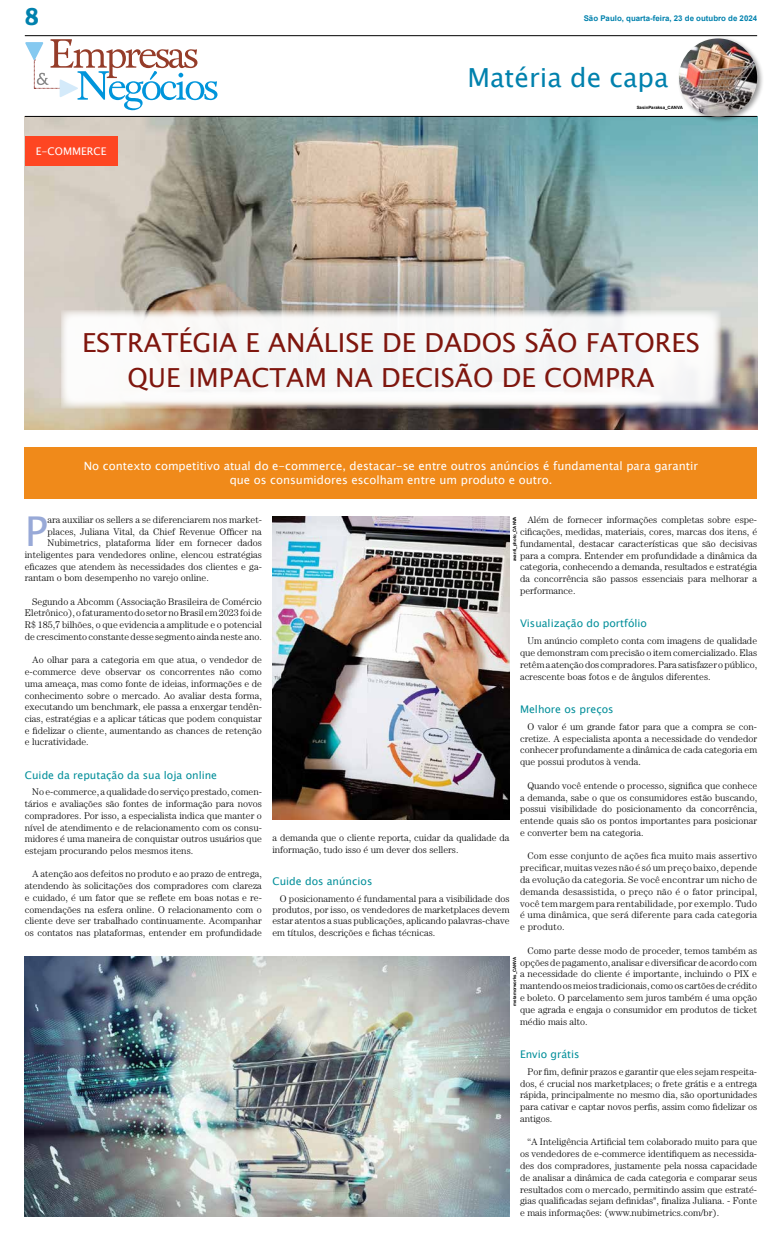
<style>
.page{position:relative;width:782px;height:1241px;background:#fff}
.page>*{position:absolute;margin:0;border:0;box-sizing:border-box;transform-origin:0 0}
.t1{font:41.12px "Lucida Sans Unicode";color:#98a9d7}
.t2{font:26.25px/35px "Lucida Sans Unicode";color:#7f160e;text-align:center}
.t3{font:26.25px "Lucida Sans Unicode";color:#0081ad}
.t4{font:700 26.25px "Adelle";color:#0081ad}
.t5{font:11.38px/14px "Lucida Sans Unicode";color:#fff;text-align:center}
.t6{font:10.5px "Lucida Sans Unicode";color:#008e99}
.t7{font:10.5px "Lucida Sans Unicode";color:#fff}
.t8{font:300 9.62px/11.8px "Century Std";color:#000;text-align:justify}
.t9{font:700 7.88px "Arial";color:#0081ad}
.t10{font:700 4.38px "Arial";color:#000}
</style>
<div class="page">
<img style="left:25px;top:117px;width:731px;height:312px">
<div style="left:25px;top:447px;width:731px;height:52px;background:#f08a1a"></div>
<hr style="left:25px;top:35px;width:731px;height:1px;background:#000">
<hr style="left:25px;top:116px;width:731px;height:1px;background:#000">
<svg style="left:25px;top:39px;width:192px;height:71px"></svg>
<img style="left:25px;top:956px;width:484px;height:259px">
<img style="left:272px;top:516px;width:237px;height:303px">
<div style="left:676px;top:36px;width:88px;height:88px;background:#000;opacity:.4"></div>
<img style="left:678px;top:38px;width:78px;height:79px;border-radius:39px">
<div style="left:25px;top:136px;width:92px;height:29px;background:#fe4622"></div>
<svg style="left:61px;top:310px;width:660px;height:98px"></svg>
<h2 class="t4" style="left:25px;top:-2px;width:16px">8</h2>
<p class="t9" style="left:583px;top:12px;width:175px">São Paulo, quarta-feira, 23 de outubro de 2024</p>
<h2 class="t3" style="left:467px;top:56px;width:202px">Matéria de capa</h2>
<p class="t7" style="left:36px;top:143px;width:72px">E-COMMERCE</p>
<p class="t10" style="left:636px;top:105px;width:48px">SasinParaksa_CANVA</p>
<h2 class="t2" style="left:82px;top:325px;width:619px">ESTRATÉGIA E ANÁLISE DE DADOS SÃO FATORES<br>QUE IMPACTAM NA DECISÃO DE COMPRA</h2>
<p class="t5" style="left:84px;top:459px;width:615px">No contexto competitivo atual do e-commerce, destacar-se entre outros anúncios é fundamental para garantir que os consumidores escolham entre um produto e outro.</p>
<h1 class="t1" style="left:25px;top:499px;width:24px">P</h1>
<p class="t8" style="left:48px;top:514px;width:216px">ara auxiliar os sellers a se diferenciarem nos market-</p>
<p class="t8" style="left:48px;top:525px;width:216px">places, Juliana Vital, da Chief Revenue Officer na</p>
<p class="t8" style="left:48px;top:536px;width:216px">Nubimetrics, plataforma líder em fornecer dados</p>
<p class="t8" style="left:25px;top:548px;width:238px">inteligentes para vendedores online, elencou estratégias</p>
<p class="t8" style="left:25px;top:560px;width:238px">eficazes que atendem às necessidades dos clientes e ga-</p>
<p class="t8" style="left:25px;top:572px;width:185px">rantam o bom desempenho no varejo online.</p>
<p class="t8" style="left:25px;top:595px;width:238px;text-indent:7px">Segundo a Abcomm (Associação Brasileira de Comércio Eletrônico), o faturamento do setor no Brasil em 2023 foi de R$ 185,7 bilhões, o que evidencia a amplitude e o potencial de crescimento constante desse segmento ainda neste ano.</p>
<p class="t8" style="left:25px;top:654px;width:238px;text-indent:7px">Ao olhar para a categoria em que atua, o vendedor de e-commerce deve observar os concorrentes não como uma ameaça, mas como fonte de ideias, informações e de conhecimento sobre o mercado. Ao avaliar desta forma, executando um benchmark, ele passa a enxergar tendên&shy;cias, estratégias e a aplicar táticas que podem conquistar e fidelizar o cliente, aumentando as chances de retenção e lucratividade.</p>
<p class="t6" style="left:25px;top:766px;width:194px">Cuide da reputação da sua loja online</p>
<p class="t8" style="left:25px;top:786px;width:238px;text-indent:7px">No e-commerce, a qualidade do serviço prestado, comen&shy;tários e avaliações são fontes de informação para novos compradores. Por isso, a especialista indica que manter o nível de atendimento e de relacionamento com os consu&shy;midores é uma maneira de conquistar outros usuários que estejam procurando pelos mesmos itens.</p>
<p class="t8" style="left:25px;top:868px;width:238px;text-indent:7px">A atenção aos defeitos no produto e ao prazo de entrega, atendendo às solicitações dos compradores com clareza e cuidado, é um fator que se reflete em boas notas e re&shy;comendações na esfera online. O relacionamento com o cliente deve ser trabalhado continuamente. Acompanhar os contatos nas plataformas, entender em profundidade</p>
<p class="t10" style="left:511px;top:561px;width:46px;rotate:-90deg">avanti_photo_CANVA</p>
<p class="t8" style="left:520px;top:514px;width:238px;text-indent:7px">Além de fornecer informações completas sobre espe&shy;cificações, medidas, materiais, cores, marcas dos itens, é fundamental, destacar características que são decisivas para a compra. Entender em profundidade a dinâmica da categoria, conhecendo a demanda, resultados e estratégia da concorrência são passos essenciais para melhorar a performance.</p>
<p class="t6" style="left:520px;top:615px;width:128px">Visualização do portfólio</p>
<p class="t8" style="left:520px;top:634px;width:238px;text-indent:7px">Um anúncio completo conta com imagens de qualidade que demonstram com precisão o item comercializado. Elas retêm a atenção dos compradores. Para satisfazer o público, acrescente boas fotos e de ângulos diferentes.</p>
<p class="t6" style="left:520px;top:701px;width:95px">Melhore os preços</p>
<p class="t8" style="left:520px;top:720px;width:238px;text-indent:7px">O valor é um grande fator para que a compra se con&shy;cretize. A especialista aponta a necessidade do vendedor conhecer profundamente a dinâmica de cada categoria em que possui produtos à venda.</p>
<p class="t8" style="left:520px;top:779px;width:238px;text-indent:7px">Quando você entende o processo, significa que conhece a demanda, sabe o que os consumidores estão buscando, possui visibilidade do posicionamento da concorrência, entende quais são os pontos importantes para posicionar e converter bem na categoria.</p>
<p class="t8" style="left:520px;top:850px;width:238px;text-indent:7px">Com esse conjunto de ações fica muito mais assertivo precificar, muitas vezes não é só um preço baixo, depende da evolução da categoria. Se você encontrar um nicho de demanda desassistida, o preço não é o fator principal, você tem margem para rentabilidade, por exemplo. Tudo é uma dinâmica, que será diferente para cada categoria e produto.</p>
<p class="t8" style="left:520px;top:944px;width:238px;text-indent:7px">Como parte desse modo de proceder, temos também as opções de pagamento, analisar e diversificar de acordo com a necessidade do cliente é importante, incluindo o PIX e mantendo os meios tradicionais, como os cartões de crédito e boleto. O parcelamento sem juros também é uma opção que agrada e engaja o consumidor em produtos de ticket médio mais alto.</p>
<p class="t6" style="left:520px;top:1045px;width:61px">Envio grátis</p>
<p class="t8" style="left:520px;top:1065px;width:238px;text-indent:7px">Por fim, definir prazos e garantir que eles sejam respeita&shy;dos, é crucial nos marketplaces; o frete grátis e a entrega rápida, principalmente no mesmo dia, são oportunidades para cativar e captar novos perfis, assim como fidelizar os antigos.</p>
<p class="t8" style="left:520px;top:1135px;width:238px;text-indent:7px">“A Inteligência Artificial tem colaborado muito para que os vendedores de e-commerce identifiquem as necessida&shy;des dos compradores, justamente pela nossa capacidade de analisar a dinâmica de cada categoria e comparar seus resultados com o mercado, permitindo assim que estraté&shy;gias qualificadas sejam definidas", finaliza Juliana. - Fonte e mais informações: (www.nubimetrics.com/br).</p>
<p class="t8" style="left:272px;top:832px;width:238px;line-height:11.4px">a demanda que o cliente reporta, cuidar da qualidade da informação, tudo isso é um dever dos sellers.</p>
<p class="t6" style="left:272px;top:873px;width:101px">Cuide dos anúncios</p>
<p class="t8" style="left:272px;top:892px;width:238px;line-height:11.4px;text-indent:7px">O posicionamento é fundamental para a visibilidade dos produtos, por isso, os vendedores de marketplaces devem estar atentos a suas publicações, aplicando palavras-chave em títulos, descrições e fichas técnicas.</p>
<p class="t10" style="left:511px;top:1005px;width:50px;rotate:-90deg">metamorworks_CANVA</p>
</div>
